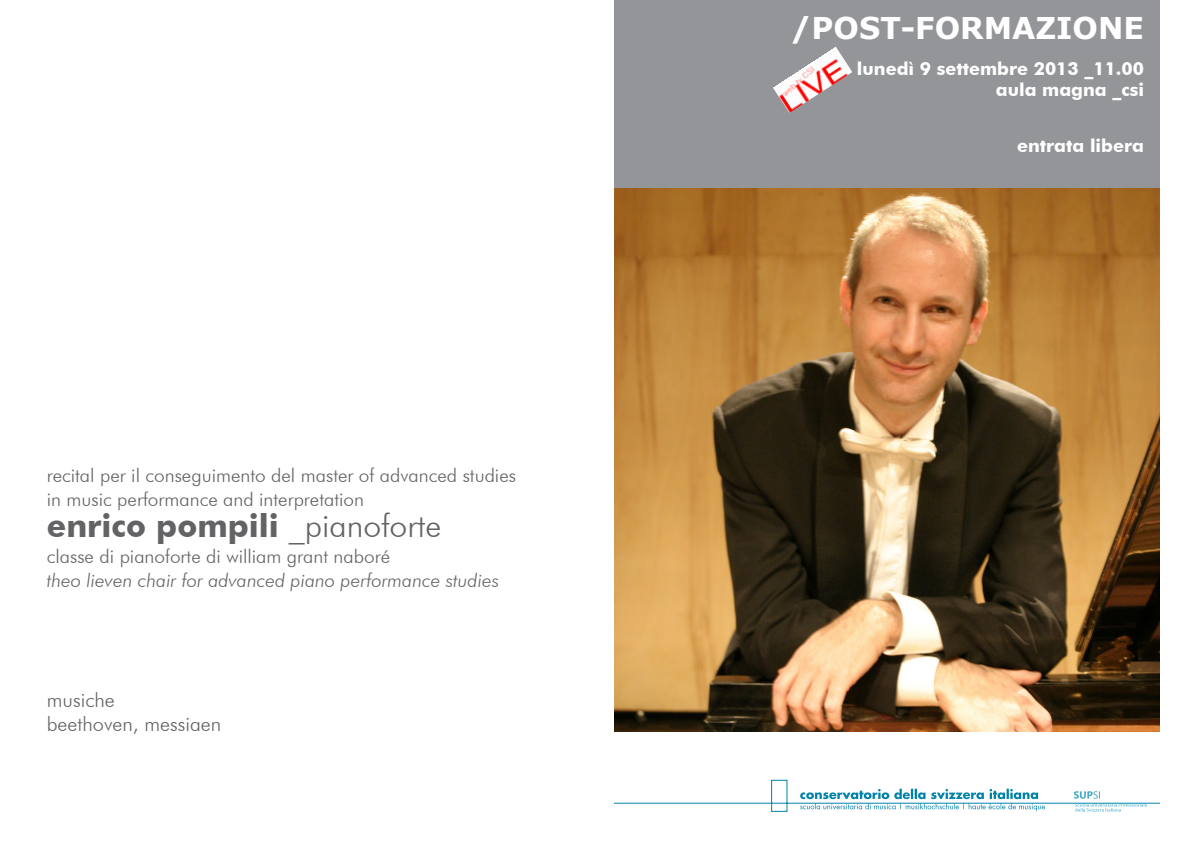
<style>
.page{position:relative;width:1191px;height:842px;background:#fff}
.page>*{position:absolute;margin:0;border:0;box-sizing:border-box;transform-origin:0 0}
.t1{font:700 32px "Futura BT";color:#636366}
.t2{font:700 30px "Verdana";color:#fff}
.t3{font:300 20px/24px "Futura BT";color:#636366}
.t4{font:300 19px/24px "Futura BT";color:#636366}
.t5{font:italic 300 19px "Futura BT";color:#636366}
.t6{font:700 18px/21.6px "Futura BT";color:#fff;text-align:right}
.s1{font-weight:300}
</style>
<div class="page">
<div style="left:614px;top:0;width:545px;height:189px;background:#939598"></div>
<svg style="left:614px;top:780px;width:545px;height:32px"></svg>
<img style="left:773px;top:47px;width:79px;height:66px">
<img style="left:614px;top:189px;width:545px;height:542px">
<p class="t4" style="left:47px;top:463px;width:471px">recital per il conseguimento del master of advanced studies in music performance and interpretation</p>
<p class="t4" style="left:47px;top:544px;width:345px">classe di pianoforte di william grant naboré</p>
<p class="t5" style="left:47px;top:569px;width:454px">theo lieven chair for advanced piano performance studies</p>
<h1 class="t1" style="left:47px;top:507px;width:396px">enrico pompili <span class="s1">_pianoforte</span></h1>
<p class="t3" style="left:47px;top:688px;width:176px">musiche<br>beethoven, messiaen</p>
<h2 class="t2" style="left:791px;top:6px;width:355px">/POST-FORMAZIONE</h2>
<p class="t6" style="left:857px;top:57px;width:289px">lunedì 9 settembre 2013 _11.00 aula magna _csi</p>
<p class="t6" style="left:1017px;top:135px;width:128px">entrata libera</p>
</div>
